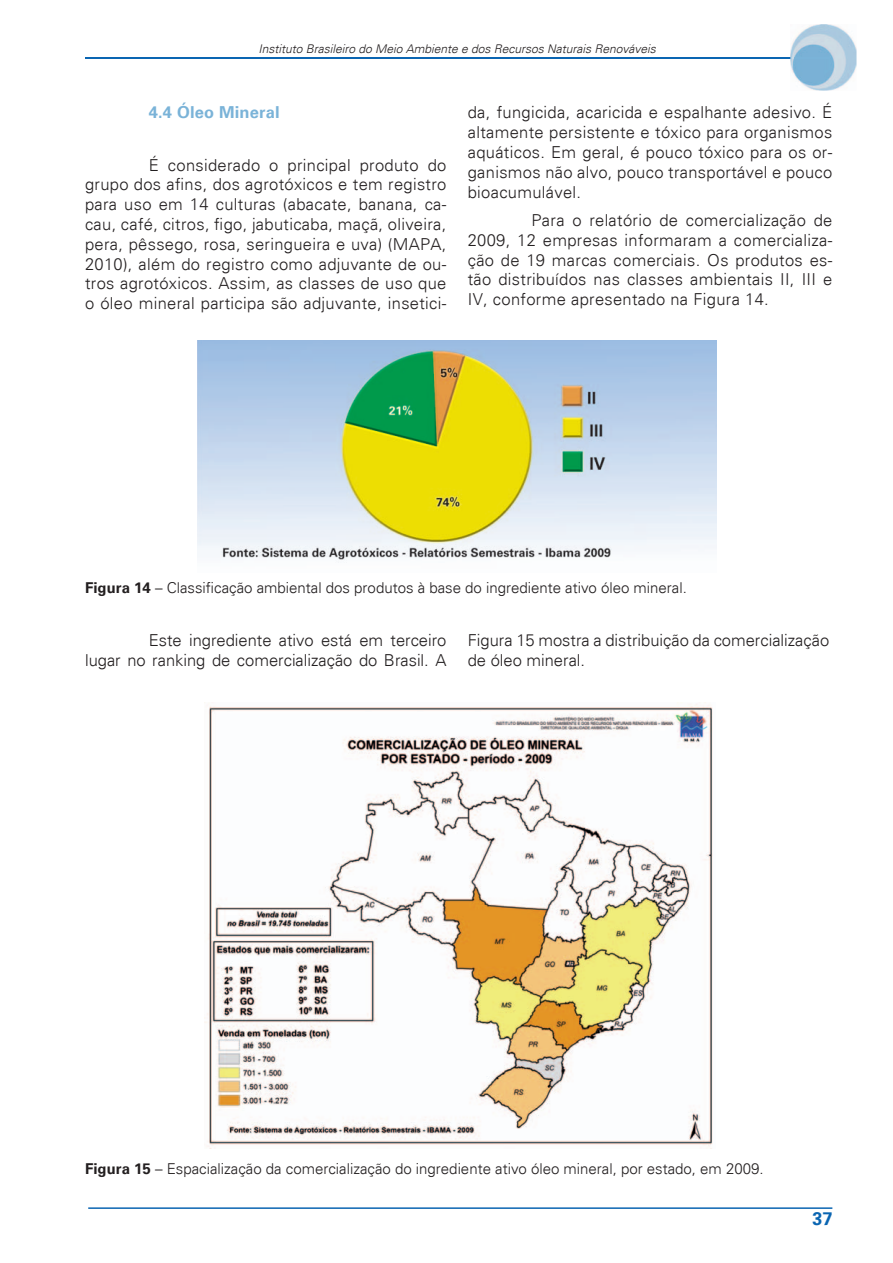
<style>
.page{position:relative;width:893px;height:1263px;background:#fff}
.page>*{position:absolute;margin:0;border:0;box-sizing:border-box;transform-origin:0 0}
.t1{font:700 18px "Univers";color:#0a65b2}
.t2{font:300 16.5px/19.8px "Univers";letter-spacing:.02em;color:#231f20;text-align:justify}
.t3{font:300 16.5px/19.8px "Univers";color:#231f20;text-align:right}
.t4{font:700 16.5px "Univers";letter-spacing:.01em;color:#7ab3d8}
.t5{font:300 15px "Univers";color:#231f20}
.t6{font:italic 300 12px "Univers";color:#231f20}
.s1{font-weight:700}
</style>
<div class="page">
<hr style="left:85px;top:57px;width:744px;height:2px;background:#0a65b2">
<hr style="left:88px;top:1207px;width:744px;height:2px;background:#0a65b2">
<img style="left:790px;top:24px;width:66px;height:67px">
<img style="left:790px;top:57px;width:39px;height:2px">
<img style="left:205px;top:702px;width:508px;height:447px">
<img style="left:197px;top:340px;width:520px;height:223px">
<p class="t6" style="left:258px;top:41px;width:399px">Instituto Brasileiro do Meio Ambiente e dos Recursos Naturais Renováveis</p>
<p class="t4" style="left:149px;top:103px;width:132px">4.4 Óleo Mineral</p>
<p class="t2" style="left:85px;top:155px;width:363px;text-indent:64px">É considerado o principal produto do grupo dos afins, dos agrotóxicos e tem registro para uso em 14 culturas (abacate, banana, ca&shy;cau, café, citros, figo, jabuticaba, maçã, oliveira, pera, pêssego, rosa, seringueira e uva) (MAPA, 2010), além do registro como adjuvante de ou&shy;tros agrotóxicos. Assim, as classes de uso que o óleo mineral participa são adjuvante, insetici-</p>
<p class="t2" style="left:468px;top:103px;width:366px">da, fungicida, acaricida e espalhante adesivo. É altamente persistente e tóxico para organismos aquáticos. Em geral, é pouco tóxico para os or&shy;ganismos não alvo, pouco transportável e pouco bioacumulável.</p>
<p class="t2" style="left:468px;top:210px;width:366px;text-indent:64px">Para o relatório de comercialização de 2009, 12 empresas informaram a comercializa&shy;ção de 19 marcas comerciais. Os produtos es&shy;tão distribuídos nas classes ambientais II, III e IV, conforme apresentado na Figura 14.</p>
<p class="t5" style="left:85px;top:579px;width:603px"><span class="s1">Figura 14</span> – Classificação ambiental dos produtos à base do ingrediente ativo óleo mineral.</p>
<p class="t3" style="left:85px;top:630px;width:363px">Este ingrediente ativo está em terceiro<br>lugar no ranking de comercialização do Brasil. A</p>
<p class="t3" style="left:468px;top:630px;width:363px;text-align:left">Figura 15 mostra a distribuição da comercialização de óleo mineral.</p>
<p class="t5" style="left:85px;top:1159px;width:680px"><span class="s1">Figura 15</span> – Espacialização da comercialização do ingrediente ativo óleo mineral, por estado, em 2009.</p>
<p class="t1" style="left:812px;top:1208px;width:22px">37</p>
</div>
